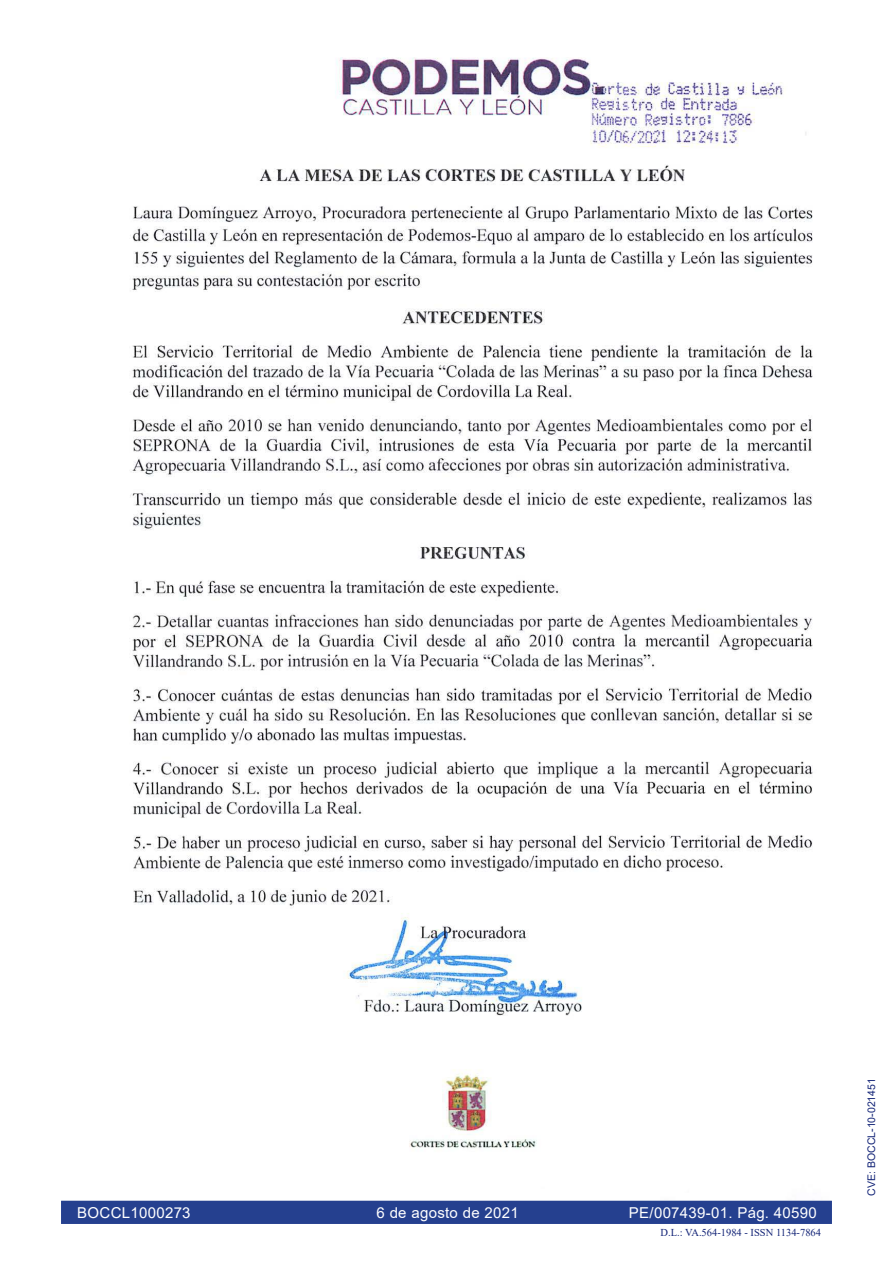
<style>
.page{position:relative;width:893px;height:1263px;background:#fff}
.page>*{position:absolute;margin:0;border:0;box-sizing:border-box;transform-origin:0 0}
.E_CVE{font:15px "Arial";letter-spacing:.02em;color:#fff}
.t1{font:10.5px "Times New Roman";color:#132477}
.t2{font:10.5px "Arial";color:#132477}
</style>
<div class="page">
<div style="left:60px;top:1200px;width:773px;height:25px;background:#25408f"></div>
<div style="left:60px;top:1199px;width:773px;height:26px;border:2px solid #fff"></div>
<img style="left:60px;top:57px;width:773px;height:1143px">
<p class="E_CVE" style="left:77px;top:1202px;width:115px">BOCCL1000273</p>
<p class="E_CVE" style="left:377px;top:1202px;width:144px">6 de agosto de 2021</p>
<p class="E_CVE" style="left:629px;top:1202px;width:189px">PE/007439-01. Pág. 40590</p>
<p class="t1" style="left:661px;top:1225px;width:162px">D.L.: VA.564-1984 - ISSN 1134-7864</p>
<p class="t2" style="left:864px;top:1195px;width:119px;rotate:-90deg">CVE: BOCCL-10-021451</p>
</div>
